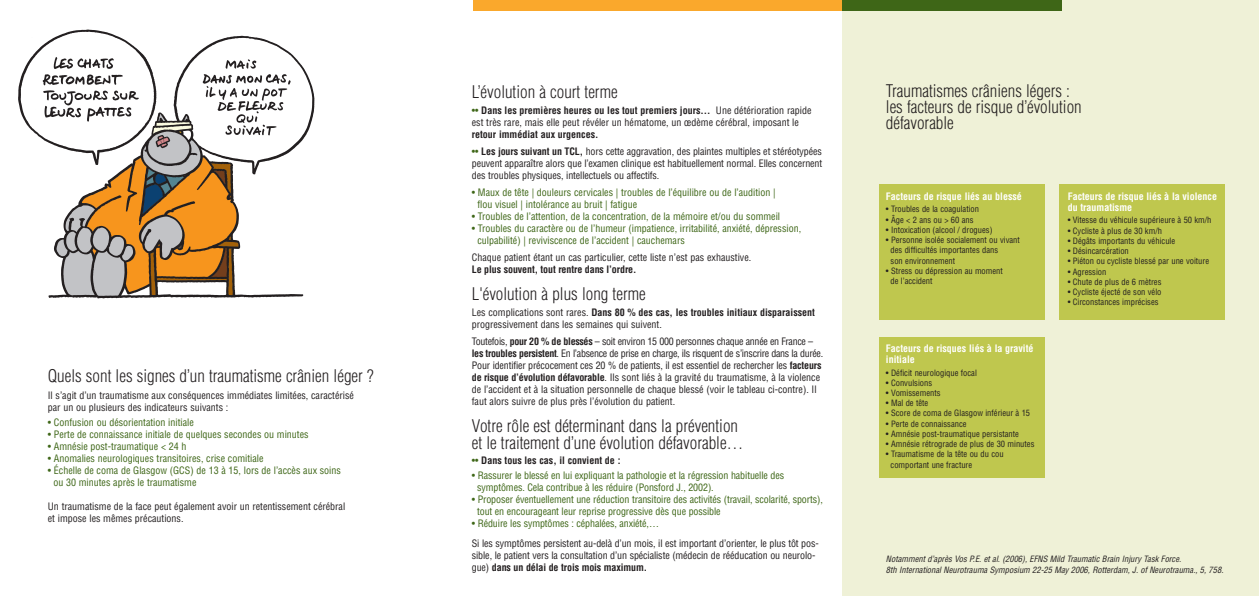
<style>
.page{position:relative;width:1259px;height:596px;background:#fff}
.page>*{position:absolute;margin:0;border:0;box-sizing:border-box;transform-origin:0 0}
.t1{font:300 condensed 17px/16px "Helvetica LT Std";color:#231f20}
.t2{font:condensed 10px/12px "Helvetica LT Std";color:#231f20}
.t3{font:condensed 10px/12px "Helvetica LT Std";color:#3e6617}
.t4{font:700 condensed 10px/11px "Helvetica LT Std";color:#fff}
.t5{font:700 condensed 10px "Helvetica LT Std";color:#231f20}
.t6{font:condensed 8.5px/10.2px "Helvetica LT Std";color:#231f20}
.t7{font:italic condensed 8.5px/10.2px "Helvetica LT Std";color:#231f20}
.s1{color:#3e6617}
.s2{font-weight:700}
.s3{font-weight:400;color:#3e6617}
</style>
<div class="page">
<div style="left:842px;top:0;width:417px;height:595px;background:#eff1d7"></div>
<div style="left:473px;top:0;width:370px;height:11px;background:#faa82c"></div>
<div style="left:842px;top:0;width:219px;height:11px;background:#3e6617"></div>
<img style="left:18px;top:29px;width:297px;height:270px">
<div style="left:879px;top:184px;width:165px;height:136px;background:#bfc74e"></div>
<div style="left:1059px;top:184px;width:165px;height:136px;background:#bfc74e"></div>
<div style="left:879px;top:337px;width:165px;height:140px;background:#bfc74e"></div>
<h1 class="t1" style="left:48px;top:368px;width:327px">Quels sont les signes d’un traumatisme crânien léger ?</h1>
<p class="t2" style="left:48px;top:389px;width:307px">Il s’agit d’un traumatisme aux conséquences immédiates limitées, caractérisé par un ou plusieurs des indicateurs suivants :</p>
<p class="t3" style="left:48px;top:416px;width:147px">• Confusion ou désorientation initiale</p>
<p class="t3" style="left:48px;top:428px;width:262px">• Perte de connaissance initiale de quelques secondes ou minutes</p>
<p class="t3" style="left:48px;top:440px;width:140px">• Amnésie post-traumatique &lt; 24 h</p>
<p class="t3" style="left:48px;top:452px;width:217px">• Anomalies neurologiques transitoires, crise comitiale</p>
<p class="t3" style="left:53px;top:464px;width:289px;text-indent:-6px">• Échelle de coma de Glasgow (GCS) de 13 à 15, lors de l’accès aux soins ou 30 minutes après le traumatisme</p>
<p class="t2" style="left:48px;top:500px;width:299px">Un traumatisme de la face peut également avoir un retentissement cérébral et impose les mêmes précautions.</p>
<h1 class="t1" style="left:472px;top:85px;width:147px">L’évolution à court terme</h1>
<p class="t2" style="left:472px;top:105px;width:341px"><span class="s1">••</span> <span class="s2">Dans les premières heures ou les tout premiers jours…</span> Une détérioration rapide est très rare, mais elle peut révéler un hématome, un œdème cérébral, imposant le</p>
<p class="t5" style="left:472px;top:131px;width:128px">retour immédiat aux urgences.</p>
<p class="t2" style="left:472px;top:146px;width:352px;text-align:justify"><span class="s1">••</span> <span class="s2">Les jours suivant un TCL,</span> hors cette aggravation, des plaintes multiples et stéréotypées peuvent apparaître alors que l’examen clinique est habituellement normal. Elles concernent des troubles physiques, intellectuels ou affectifs.</p>
<p class="t3" style="left:477px;top:187px;width:300px;text-indent:-6px">• Maux de tête | douleurs cervicales | troubles de l’équilibre ou de l’audition | flou visuel | intolérance au bruit | fatigue</p>
<p class="t3" style="left:472px;top:211px;width:310px">• Troubles de l’attention, de la concentration, de la mémoire et/ou du sommeil</p>
<p class="t3" style="left:477px;top:223px;width:325px;text-indent:-6px">• Troubles du caractère ou de l’humeur (impatience, irritabilité, anxiété, dépression, culpabilité) | reviviscence de l’accident | cauchemars</p>
<p class="t2" style="left:472px;top:252px;width:281px">Chaque patient étant un cas particulier, cette liste n’est pas exhaustive.</p>
<p class="t5" style="left:472px;top:266px;width:166px">Le plus souvent, tout rentre dans l’ordre.</p>
<h1 class="t1" style="left:472px;top:287px;width:175px">L'évolution à plus long terme</h1>
<p class="t2" style="left:472px;top:307px;width:345px">Les complications sont rares. <span class="s2">Dans 80 % des cas, les troubles initiaux disparaissent </span>progressivement dans les semaines qui suivent.</p>
<p class="t2" style="left:472px;top:336px;width:353px">Toutefois, <span class="s2">pour 20 % de blessés</span> – soit environ 15 000 personnes chaque année en France – <span class="s2">les troubles persistent</span>. En l’absence de prise en charge, ils risquent de s’inscrire dans la durée.<br>Pour identifier précocement ces 20 % de patients, il est essentiel de rechercher les <span class="s2">facteurs de risque d’évolution défavorable</span>. Ils sont liés à la gravité du traumatisme, à la violence de l’accident et à la situation personnelle de chaque blessé (voir le tableau ci-contre). Il faut alors suivre de plus près l’évolution du patient.</p>
<h1 class="t1" style="left:472px;top:418px;width:273px;line-height:17px">Votre rôle est déterminant dans la prévention et le traitement d’une évolution défavorable…</h1>
<p class="t5" style="left:472px;top:456px;width:150px"><span class="s3">••</span> Dans tous les cas, il convient de :</p>
<p class="t3" style="left:477px;top:470px;width:308px;text-indent:-5px">• Rassurer le blessé en lui expliquant la pathologie et la régression habituelle des symptômes. Cela contribue à les réduire (Ponsford J., 2002).</p>
<p class="t3" style="left:477px;top:494px;width:347px;text-indent:-5px">• Proposer éventuellement une réduction transitoire des activités (travail, scolarité, sports), tout en encourageant leur reprise progressive dès que possible</p>
<p class="t3" style="left:472px;top:518px;width:189px">• Réduire les symptômes : céphalées, anxiété,…</p>
<p class="t2" style="left:472px;top:538px;width:348px">Si les symptômes persistent au-delà d’un mois, il est important d’orienter, le plus tôt pos&shy;sible, le patient vers la consultation d’un spécialiste (médecin de rééducation ou neurolo&shy;gue) <span class="s2">dans un délai de trois mois maximum.</span></p>
<h1 class="t1" style="left:886px;top:84px;width:197px">Traumatismes crâniens légers : les facteurs de risque d’évolution défavorable</h1>
<p class="t4" style="left:886px;top:191px;width:137px">Facteurs de risque liés au blessé</p>
<p class="t6" style="left:886px;top:205px;width:95px">• Troubles de la coagulation</p>
<p class="t6" style="left:886px;top:215px;width:89px">• Âge &lt; 2 ans ou &gt; 60 ans</p>
<p class="t6" style="left:886px;top:225px;width:108px">• Intoxication (alcool / drogues)</p>
<p class="t6" style="left:890px;top:235px;width:131px;text-indent:-5px">• Personne isolée socialement ou vivant des difficultés importantes dans<br>son environnement</p>
<p class="t6" style="left:890px;top:266px;width:114px;text-indent:-5px">• Stress ou dépression au moment de l’accident</p>
<p class="t4" style="left:886px;top:343px;width:149px">Facteurs de risques liés à la gravité initiale</p>
<p class="t6" style="left:886px;top:368px;width:93px">• Déficit neurologique focal</p>
<p class="t6" style="left:886px;top:378px;width:48px">• Convulsions</p>
<p class="t6" style="left:886px;top:388px;width:56px">• Vomissements</p>
<p class="t6" style="left:886px;top:398px;width:44px">• Mal de tête</p>
<p class="t6" style="left:886px;top:408px;width:146px">• Score de coma de Glasgow inférieur à 15</p>
<p class="t6" style="left:886px;top:419px;width:82px">• Perte de connaissance</p>
<p class="t6" style="left:886px;top:429px;width:135px">• Amnésie post-traumatique persistante</p>
<p class="t6" style="left:886px;top:439px;width:150px">• Amnésie rétrograde de plus de 30 minutes</p>
<p class="t6" style="left:890px;top:449px;width:115px;text-indent:-5px">• Traumatisme de la tête ou du cou comportant une fracture</p>
<p class="t4" style="left:1067px;top:191px;width:151px">Facteurs de risque liés à la violence du traumatisme</p>
<p class="t6" style="left:1067px;top:216px;width:145px">• Vitesse du véhicule supérieure à 50 km/h</p>
<p class="t6" style="left:1067px;top:226px;width:96px">• Cycliste à plus de 30 km/h</p>
<p class="t6" style="left:1067px;top:236px;width:109px">• Dégâts importants du véhicule</p>
<p class="t6" style="left:1067px;top:246px;width:63px">• Désincarcération</p>
<p class="t6" style="left:1067px;top:257px;width:143px">• Piéton ou cycliste blessé par une voiture</p>
<p class="t6" style="left:1067px;top:267px;width:40px">• Agression</p>
<p class="t6" style="left:1067px;top:277px;width:95px">• Chute de plus de 6 mètres</p>
<p class="t6" style="left:1067px;top:287px;width:95px">• Cycliste éjecté de son vélo</p>
<p class="t6" style="left:1067px;top:297px;width:92px">• Circonstances imprécises</p>
<p class="t7" style="left:886px;top:554px;width:339px">Notamment d’après Vos P.E. et al. (2006), EFNS Mild Traumatic Brain Injury Task Force.<br>8th International Neurotrauma Symposium 22-25 May 2006, Rotterdam, J. of Neurotrauma., 5, 758.</p>
</div>
